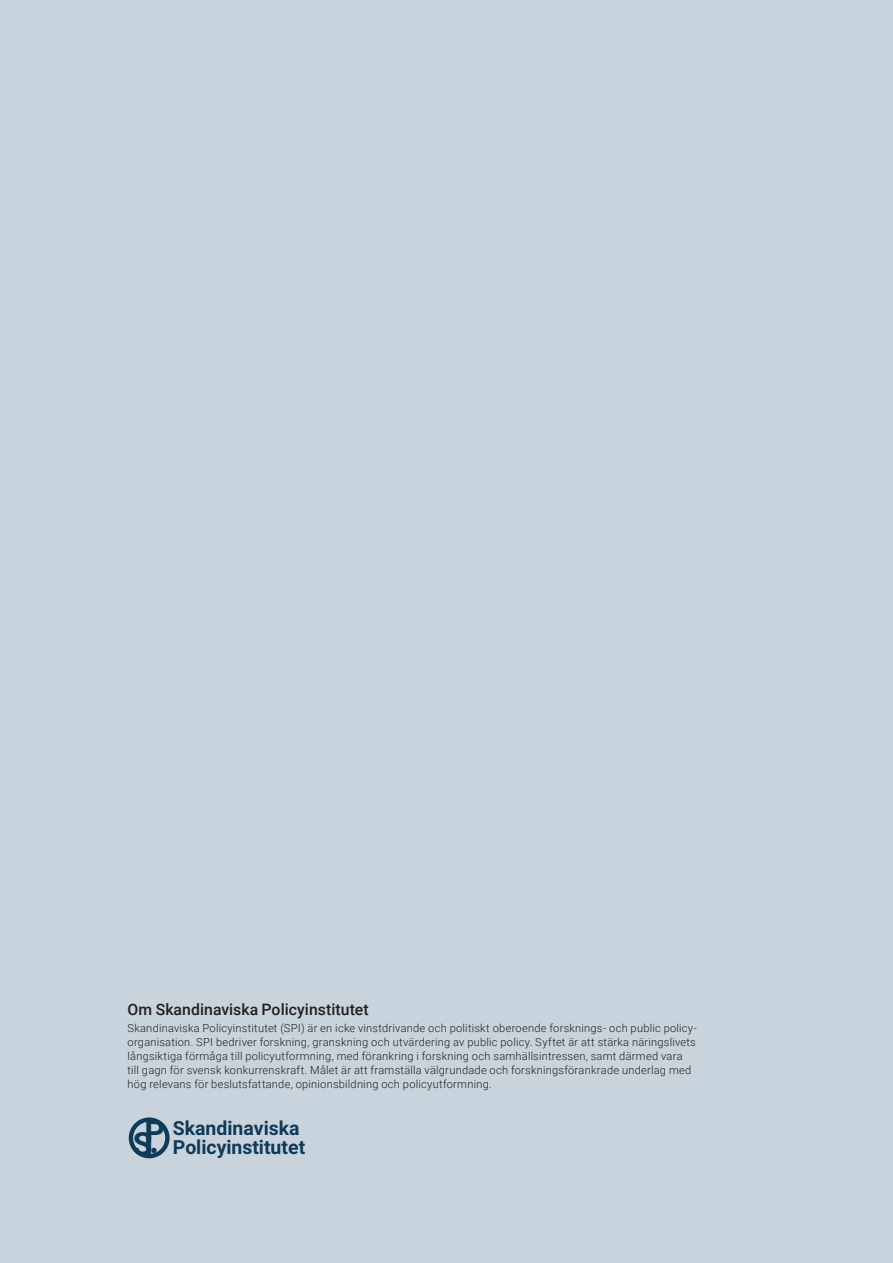
<style>
.page{position:relative;width:893px;height:1263px;background:#c8d3db}
.page>*{position:absolute;margin:0;border:0;box-sizing:border-box;transform-origin:0 0}
.t1{font:700 19.5px/18.8px "Roboto";color:#0f3a5a;text-align:center}
.t2{font:500 15.75px "Roboto";letter-spacing:.005em;color:#231f20}
.t3{font:300 11.1px/14px "Roboto";letter-spacing:.02em;color:#231f20}
.s1{font-size:31.8px}
</style>
<div class="page">
<div style="left:129px;top:1117px;width:41px;height:41px;border:4px solid #0f3a5a;border-radius:50%"></div>
<svg style="left:151px;top:1148px;width:6px;height:5px"></svg>
<h2 class="t2" style="left:128px;top:998px;width:243px">Om Skandinaviska Policyinstitutet</h2>
<p class="t3" style="left:128px;top:1021px;width:571px">Skandinaviska Policyinstitutet (SPI) är en icke vinstdrivande och politiskt oberoende forsknings- och public policy&shy;organisation. SPI bedriver forskning, granskning och utvärdering av public policy. Syftet är att stärka näringslivets långsiktiga förmåga till policyutformning, med förankring i forskning och samhällsintressen, samt därmed vara till gagn för svensk konkurrenskraft. Målet är att framställa välgrundade och forskningsförankrade underlag med hög relevans för beslutsfattande, opinionsbildning och policyutformning.</p>
<h1 class="t1" style="left:133px;top:1118px;width:174px"><span class="s1">SP</span> Skandinaviska<br><span class="s1">I</span> Policyinstitutet</h1>
</div>
